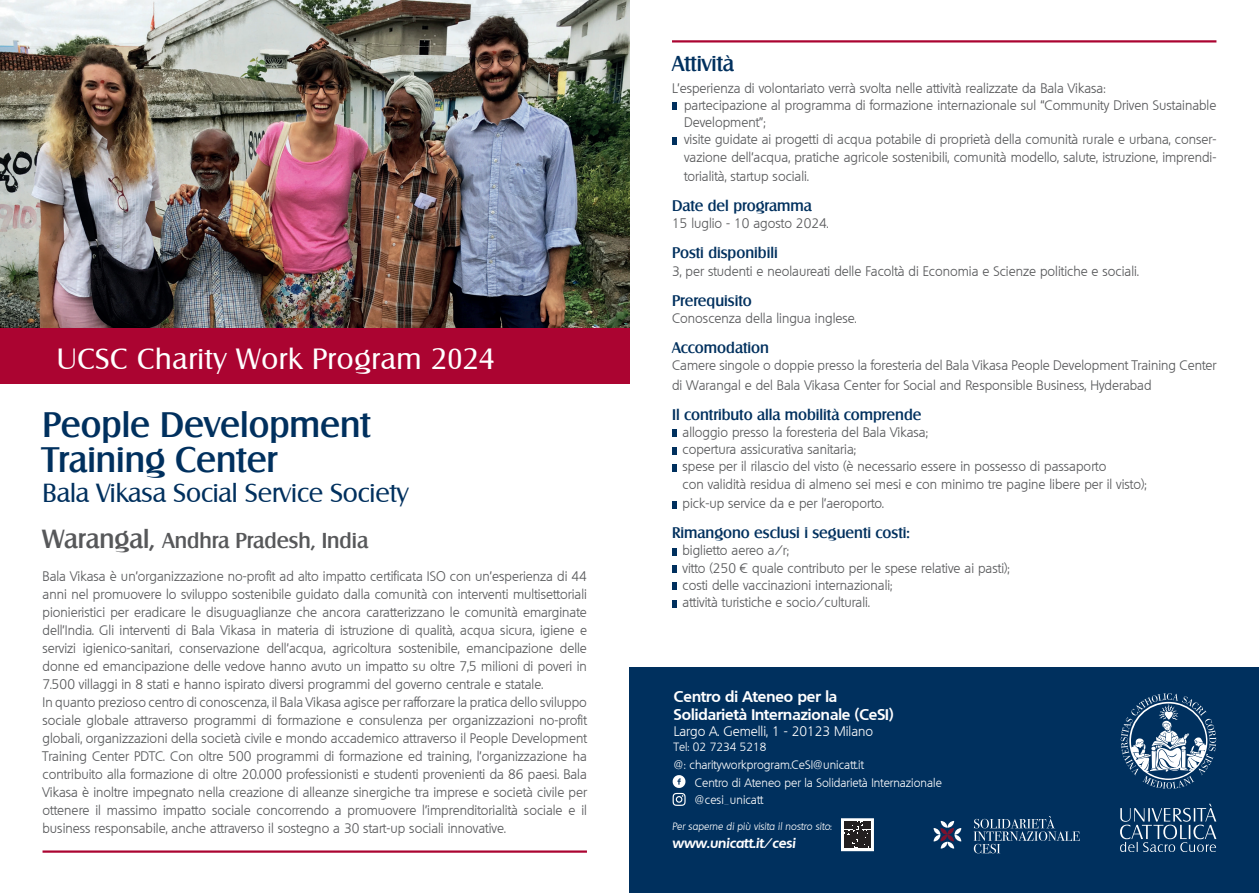
<style>
.page{position:relative;width:1259px;height:893px;background:#fff}
.page>*{position:absolute;margin:0;border:0;box-sizing:border-box;transform-origin:0 0}
.t1{font:500 34.5px "Salzburg";color:#00305e}
.t2{font:28.5px "Salzburg";letter-spacing:.03em;color:#fff}
.t3{font:25.5px "Salzburg";color:#00305e}
.t4{font:500 21px "Salzburg";color:#57585a}
.t5{font:500 21px "Salzburg";color:#00305e}
.t6{font:500 15px "Salzburg";color:#00305e}
.t7{font:700 15px "Quebec";color:#fff}
.t8{font:300 13.5px/18px "Quebec";color:#57585a}
.t9{font:300 13.5px "Quebec";color:#fff}
.t10{font:italic 700 13.5px "Quebec";color:#fff}
.t11{font:300 12px "Quebec";color:#fff}
.t12{font:300 11.7px "Quebec";color:#fff}
.t13{font:italic 300 10.35px "Quebec";color:#fff}
.s1{font-size:25.5px}
.s2{font-style:normal}
</style>
<div class="page">
<img style="left:0;top:0;width:629px;height:329px">
<div style="left:629px;top:667px;width:630px;height:226px;background:#00305e"></div>
<svg style="left:672px;top:103px;width:4px;height:7px"></svg>
<svg style="left:672px;top:137px;width:4px;height:7px"></svg>
<svg style="left:672px;top:430px;width:4px;height:7px"></svg>
<svg style="left:672px;top:447px;width:4px;height:7px"></svg>
<svg style="left:672px;top:464px;width:4px;height:7px"></svg>
<svg style="left:672px;top:501px;width:4px;height:7px"></svg>
<svg style="left:672px;top:548px;width:4px;height:7px"></svg>
<svg style="left:672px;top:566px;width:4px;height:7px"></svg>
<svg style="left:672px;top:583px;width:4px;height:7px"></svg>
<svg style="left:672px;top:600px;width:4px;height:7px"></svg>
<div style="left:0;top:329px;width:629px;height:55px;background:#ab0431"></div>
<hr style="left:43px;top:850px;width:544px;height:3px;background:#ab0431">
<hr style="left:672px;top:40px;width:544px;height:3px;background:#ab0431">
<svg style="left:843px;top:821px;width:28px;height:28px"></svg>
<svg style="left:844px;top:821px;width:26px;height:27px"></svg>
<div style="left:841px;top:819px;width:32px;height:32px;border:1px solid #fff"></div>
<svg style="left:672px;top:775px;width:13px;height:31px"></svg>
<svg style="left:1120px;top:804px;width:96px;height:48px"></svg>
<svg style="left:1120px;top:693px;width:96px;height:96px"></svg>
<svg style="left:933px;top:821px;width:28px;height:27px"></svg>
<svg style="left:973px;top:816px;width:106px;height:37px"></svg>
<p class="t5" style="left:672px;top:51px;width:64px">Attività</p>
<p class="t8" style="left:672px;top:79px;width:435px">L’esperienza di volontariato verrà svolta nelle attività realizzate da Bala Vikasa:</p>
<p class="t8" style="left:684px;top:96px;width:534px;line-height:17.2px">partecipazione al programma di formazione internazionale sul “Community Driven Sustainable<br>Development”;</p>
<p class="t8" style="left:684px;top:131px;width:534px;line-height:17.2px">visite guidate ai progetti di acqua potabile di proprietà della comunità rurale e urbana, conser&shy;vazione dell’acqua, pratiche agricole sostenibili, comunità modello, salute, istruzione, imprendi-</p>
<p class="t8" style="left:684px;top:167px;width:126px">torialità, startup sociali.</p>
<p class="t6" style="left:672px;top:197px;width:141px">Date del programma</p>
<p class="t8" style="left:672px;top:215px;width:158px">15 luglio - 10 agosto 2024.</p>
<p class="t6" style="left:672px;top:244px;width:107px">Posti disponibili</p>
<p class="t8" style="left:672px;top:262px;width:468px">3, per studenti e neolaureati delle Facoltà di Economia e Scienze politiche e sociali.</p>
<p class="t6" style="left:672px;top:291px;width:81px">Prerequisito</p>
<p class="t8" style="left:672px;top:309px;width:186px">Conoscenza della lingua inglese.</p>
<p class="t6" style="left:672px;top:339px;width:98px">Accomodation</p>
<p class="t8" style="left:672px;top:356px;width:546px;line-height:19.5px">Camere singole o doppie presso la foresteria del Bala Vikasa People Development Training Center di Warangal e del Bala Vikasa Center for Social and Responsible Business, Hyderabad</p>
<p class="t6" style="left:672px;top:405px;width:251px">Il contributo alla mobilità comprende</p>
<p class="t8" style="left:682px;top:423px;width:247px">alloggio presso la foresteria del Bala Vikasa;</p>
<p class="t8" style="left:682px;top:440px;width:175px">copertura assicurativa sanitaria;</p>
<p class="t8" style="left:682px;top:458px;width:425px">spese per il rilascio del visto (è necessario essere in possesso di passaporto</p>
<p class="t8" style="left:682px;top:475px;width:466px">con validità residua di almeno sei mesi e con minimo tre pagine libere per il visto);</p>
<p class="t8" style="left:682px;top:494px;width:203px">pick-up service da e per l’aeroporto.</p>
<p class="t6" style="left:672px;top:524px;width:239px">Rimangono esclusi i seguenti costi:</p>
<p class="t8" style="left:682px;top:542px;width:108px">biglietto aereo a/r;</p>
<p class="t8" style="left:682px;top:559px;width:329px">vitto (250 € quale contributo per le spese relative ai pasti);</p>
<p class="t8" style="left:682px;top:576px;width:211px">costi delle vaccinazioni internazionali;</p>
<p class="t8" style="left:682px;top:593px;width:189px">attività turistiche e socio/culturali.</p>
<p class="t2" style="left:57px;top:341px;width:439px">UCSC Charity Work Program 2024</p>
<p class="t1" style="left:43px;top:404px;width:330px">People Development</p>
<p class="t1" style="left:43px;top:438px;width:236px">Training Center</p>
<p class="t3" style="left:43px;top:477px;width:367px">Bala Vikasa Social Service Society</p>
<p class="t4" style="left:43px;top:528px;width:327px"><span class="s1">Warangal,</span> Andhra Pradesh, India</p>
<p class="t8" style="left:43px;top:567px;width:546px;text-align:justify">Bala Vikasa è un’organizzazione no-profit ad alto impatto certificata ISO con un’esperienza di 44 anni nel promuovere lo sviluppo sostenibile guidato dalla comunità con interventi multisettoriali pionieristici per eradicare le disuguaglianze che ancora caratterizzano le comunità emarginate dell’India. Gli interventi di Bala Vikasa in materia di istruzione di qualità, acqua sicura, igiene e servizi igienico-sanitari, conservazione dell’acqua, agricoltura sostenibile, emancipazione delle donne ed emancipazione delle vedove hanno avuto un impatto su oltre 7,5 milioni di poveri in 7.500 villaggi in 8 stati e hanno ispirato diversi programmi del governo centrale e statale.</p>
<p class="t8" style="left:43px;top:693px;width:546px;text-align:justify">In quanto prezioso centro di conoscenza, il Bala Vikasa agisce per rafforzare la pratica dello sviluppo sociale globale attraverso programmi di formazione e consulenza per organizzazioni no-profit globali, organizzazioni della società civile e mondo accademico attraverso il People Development Training Center PDTC. Con oltre 500 programmi di formazione ed training, l’organizzazione ha contribuito alla formazione di oltre 20.000 professionisti e studenti provenienti da 86 paesi. Bala Vikasa è inoltre impegnato nella creazione di alleanze sinergiche tra imprese e società civile per ottenere il massimo impatto sociale concorrendo a promuovere l’imprenditorialità sociale e il business responsabile, anche attraverso il sostegno a 30 start-up sociali innovative.</p>
<p class="t7" style="left:674px;top:686px;width:165px">Centro di Ateneo per la</p>
<p class="t7" style="left:674px;top:704px;width:221px">Solidarietà Internazionale (CeSI)</p>
<p class="t9" style="left:674px;top:722px;width:201px">Largo A. Gemelli, 1 - 20123 Milano</p>
<p class="t12" style="left:674px;top:739px;width:94px">Tel: 02 7234 5218</p>
<p class="t11" style="left:674px;top:757px;width:191px">@: charityworkprogram.CeSI@unicatt.it</p>
<p class="t11" style="left:695px;top:775px;width:248px">Centro di Ateneo per la Solidarietà Internazionale</p>
<p class="t11" style="left:695px;top:792px;width:70px">@cesi_unicatt</p>
<p class="t13" style="left:672px;top:820px;width:161px">Per saperne di più visita il nostro sito<span class="s2">:</span></p>
<p class="t10" style="left:672px;top:835px;width:125px">www.unicatt.it/cesi</p>
</div>
